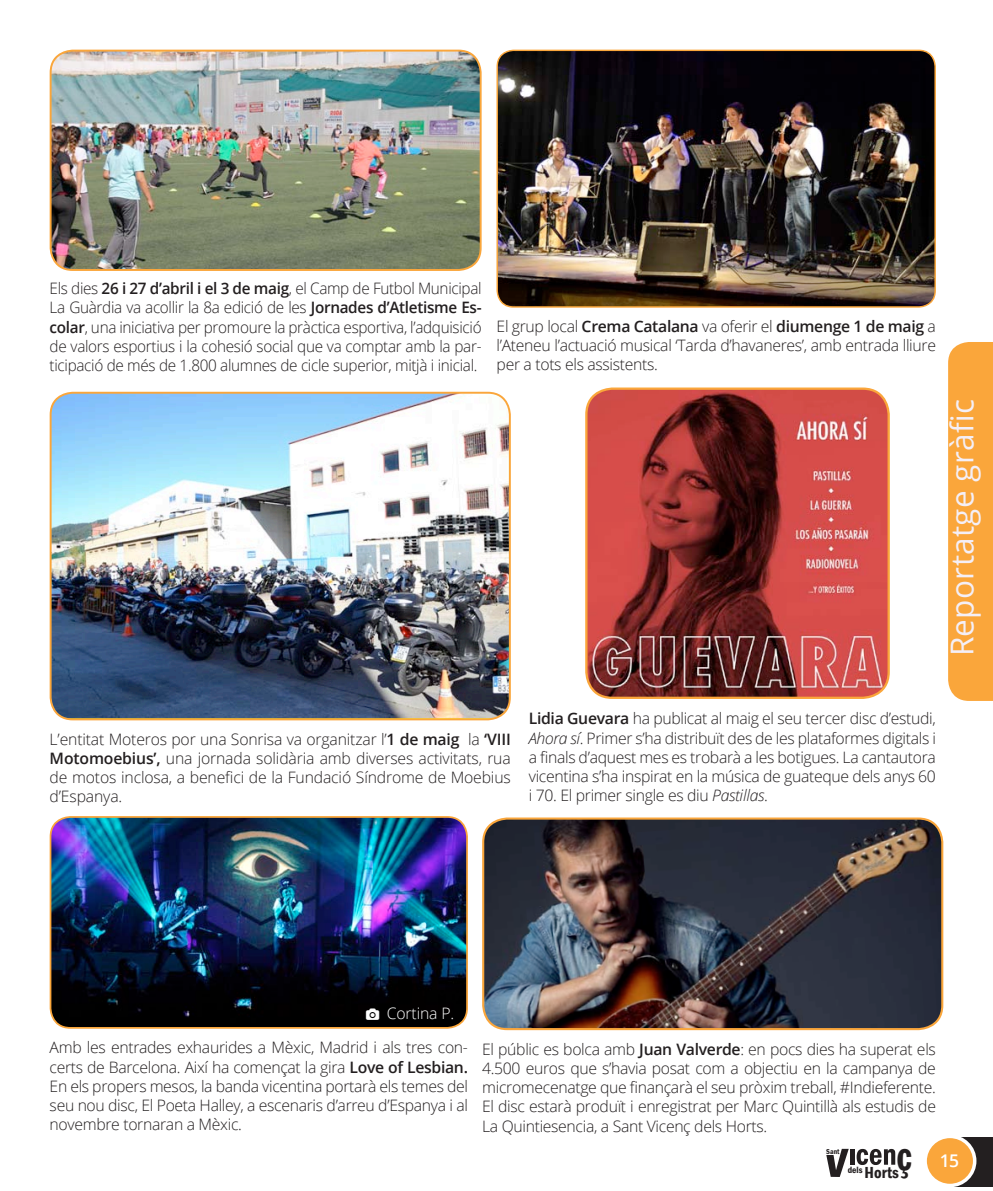
<style>
.page{position:relative;width:993px;height:1191px;background:#fff}
.page>*{position:absolute;margin:0;border:0;box-sizing:border-box;transform-origin:0 0}
.t1{font:42.35px "Franklin Gothic LT Demi Cmpr";color:#231f20;scale:.94 1}
.t2{font:31.5px "Open Sans";letter-spacing:.01em;color:#f4eff7}
.t3{font:600 17.5px "Open Sans";color:#fff}
.t4{font:600 condensed 16.45px "Franklin Gothic LT";color:#231f20}
.t5{font:300 15.75px/19.2px "Open Sans";letter-spacing:-.02em;color:#231f20;text-align:justify}
.t6{font:300 15.75px "Open Sans";letter-spacing:-.01em;color:#fff}
.t7{font:600 condensed 7.52px "Franklin Gothic LT";color:#231f20}
.s1{font-weight:600}
.s2{font-style:italic}
</style>
<div class="page">
<div style="left:948px;top:342px;width:44px;height:359px;background:#faa63b"></div>
<div style="left:849px;top:1149px;width:5px;height:15px;background:#231f20"></div>
<svg style="left:856px;top:1148px;width:38px;height:17px"></svg>
<svg style="left:826px;top:1148px;width:22px;height:29px"></svg>
<div style="left:950px;top:1137px;width:42px;height:49px;background:#231f20"></div>
<div style="left:924px;top:1136px;width:50px;height:49px;background:#faa63b;border-radius:50%"></div>
<div style="left:923px;top:1134px;width:53px;height:53px;border:4px solid #fff;border-radius:50%"></div>
<img style="left:497px;top:50px;width:437px;height:257px">
<div style="left:496px;top:50px;width:439px;height:258px;border:1px solid #faa63b;border-radius:16px"></div>
<img style="left:51px;top:51px;width:429px;height:219px">
<div style="left:50px;top:50px;width:431px;height:221px;border:2px solid #faa63b;border-radius:22px"></div>
<img style="left:51px;top:393px;width:458px;height:325px">
<div style="left:50px;top:392px;width:460px;height:328px;border:2px solid #faa63b;border-radius:22px"></div>
<img style="left:50px;top:817px;width:417px;height:210px">
<div style="left:50px;top:816px;width:418px;height:212px;border:2px solid #faa63b;border-radius:20px"></div>
<img style="left:588px;top:389px;width:300px;height:309px">
<div style="left:585px;top:387px;width:304px;height:312px;border:2px solid #faa63b;border-radius:26px"></div>
<img style="left:483px;top:818px;width:458px;height:211px">
<div style="left:482px;top:817px;width:461px;height:213px;border:2px solid #faa63b;border-radius:24px"></div>
<svg style="left:366px;top:1008px;width:13px;height:12px"></svg>
<p class="t5" style="left:50px;top:278px;width:433px">Els dies <span class="s1">26 i 27 d’abril i el 3 de maig</span>, el Camp de Futbol Municipal La Guàrdia va acollir la 8a edició de les <span class="s1">Jornades d’Atletisme Es&shy;colar</span>, una iniciativa per promoure la pràctica esportiva, l’adquisició de valors esportius i la cohesió social que va comptar amb la par&shy;ticipació de més de 1.800 alumnes de cicle superior, mitjà i inicial.</p>
<p class="t5" style="left:496px;top:316px;width:440px">El grup local <span class="s1">Crema Catalana</span> va oferir el <span class="s1">diumenge 1 de maig</span> a l’Ateneu l’actuació musical ‘Tarda d’havaneres’, amb entrada lliure per a tots els assistents.</p>
<h2 class="t2" style="left:940px;top:656px;width:259px;rotate:-90deg">Reportatge gràfic</h2>
<p class="t5" style="left:50px;top:728px;width:462px">L’entitat Moteros por una Sonrisa va organitzar l’<span class="s1">1 de maig</span> la <span class="s1">‘VIII Motomoebius’,</span> una jornada solidària amb diverses activitats, rua de motos inclosa, a benefici de la Fundació Síndrome de Moebius d’Espanya.</p>
<p class="t5" style="left:528px;top:708px;width:408px"><span class="s1">Lidia Guevara</span> ha publicat al maig el seu tercer disc d’estudi, <span class="s2">Ahora sí</span>. Primer s’ha distribuït des de les plataformes digitals i a finals d’aquest mes es trobarà a les botigues. La cantautora vicentina s’ha inspirat en la música de guateque dels anys 60 i 70. El primer single es diu <span class="s2">Pastillas</span>.</p>
<p class="t6" style="left:387px;top:1002px;width:69px">Cortina P.</p>
<p class="t5" style="left:50px;top:1037px;width:420px">Amb les entrades exhaurides a Mèxic, Madrid i als tres con&shy;certs de Barcelona. Així ha començat la gira <span class="s1">Love of Lesbian.<br></span>En els propers mesos, la banda vicentina portarà els temes del seu nou disc, El Poeta Halley, a escenaris d’arreu d’Espanya i al novembre tornaran a Mèxic.</p>
<p class="t5" style="left:482px;top:1039px;width:455px">El públic es bolca amb <span class="s1">Juan Valverde</span>: en pocs dies ha superat els 4.500 euros que s’havia posat com a objectiu en la campanya de micromecenatge que finançarà el seu pròxim treball, #Indieferente.<br>El disc estarà produït i enregistrat per Marc Quintillà als estudis de La Quintiesencia, a Sant Vicenç dels Horts.</p>
<p class="t7" style="left:826px;top:1147px;width:15px">Sant</p>
<h1 class="t1" style="left:896px;top:1133px;width:17px">ç</h1>
<p class="t3" style="left:939px;top:1148px;width:21px">15</p>
<p class="t4" style="left:847px;top:1162px;width:53px"><sup>dels</sup> Horts</p>
</div>
